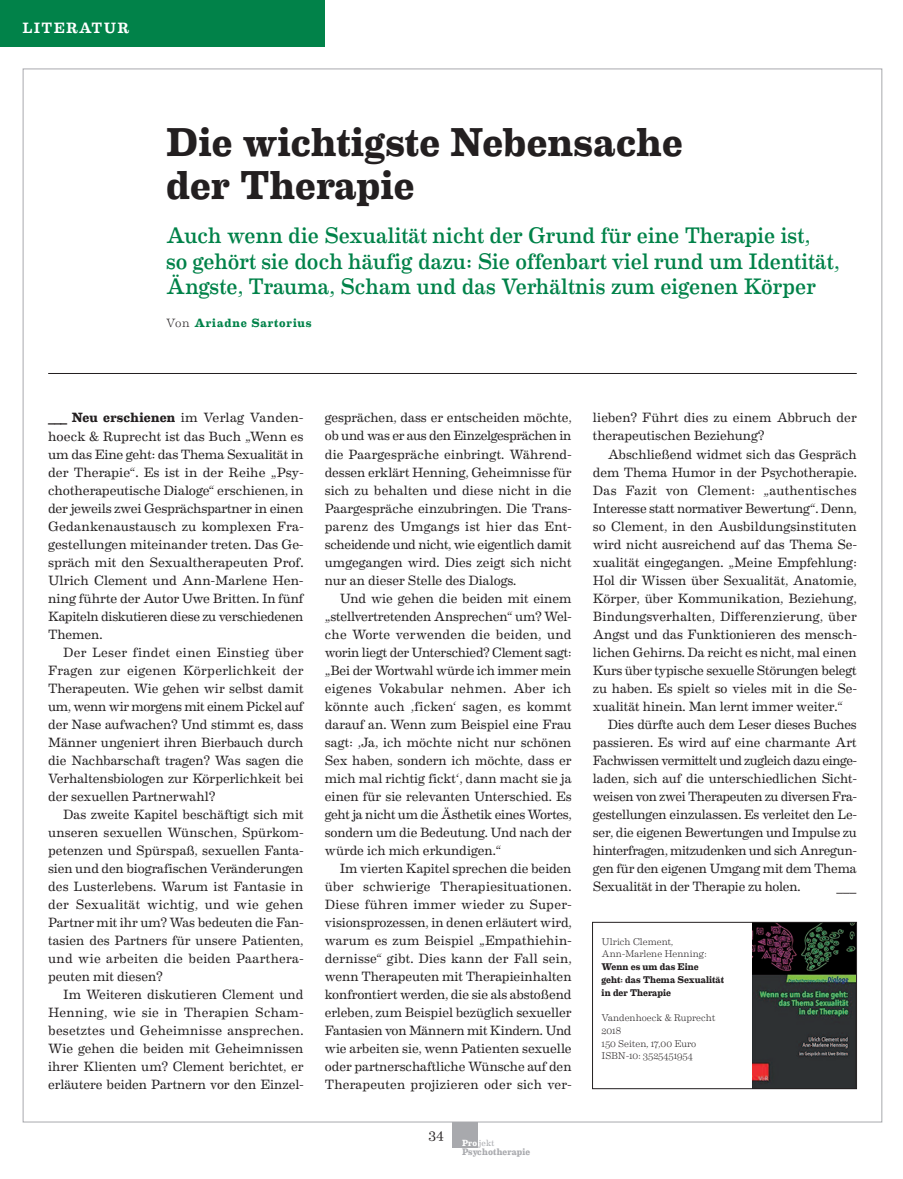
<style>
.page{position:relative;width:903px;height:1179px;background:#fff}
.page>*{position:absolute;margin:0;border:0;box-sizing:border-box;transform-origin:0 0}
.t1{font:700 40.5px/43.5px "Eames Century Modern";color:#231f20}
.t2{font:22.5px/25.5px "Eames Century Modern";letter-spacing:.005em;color:#018249}
.t3{font:500 15px "Eames Century Modern";letter-spacing:.08em;color:#fff}
.t4{font:13.5px/18px "Eames Century Modern";letter-spacing:-.005em;color:#231f20;text-align:justify}
.t5{font:700 12px "Eames Century Modern";letter-spacing:.07em;color:#018249}
.t6{font:300 9.75px/12.8px "Eames Century Modern";color:#231f20}
.t7{font:700 9.75px/12.8px "Eames Century Modern";color:#231f20}
.t8{font:700 9.45px "Eames Century Modern";letter-spacing:.01em;color:#a8a9ad}
.t9{font:9px "Eames Century Modern";color:#a8a9ad}
.s1{font-weight:300;color:#231f20}
.s2{font-weight:700}
.s3{font-weight:700;color:#fff}
</style>
<div class="page">
<img style="left:752px;top:924px;width:102px;height:162px">
<div style="left:452px;top:1122px;width:25px;height:25px;background:#a8a9ad"></div>
<div style="left:0;top:0;width:325px;height:47px;background:#018249"></div>
<hr style="left:48px;top:373px;width:808px;height:1px;background:#231f20">
<div style="left:592px;top:922px;width:264px;height:166px;border:1px solid #231f20"></div>
<p class="t3" style="left:23px;top:23px;width:108px">LITERATUR</p>
<h1 class="t1" style="left:166px;top:124px;width:518px">Die wichtigste Nebensache der Therapie</h1>
<h2 class="t2" style="left:166px;top:225px;width:674px">Auch wenn die Sexualität nicht der Grund für eine Therapie ist,<br>so gehört sie doch häufig dazu: Sie offenbart viel rund um Identität,<br>Ängste, Trauma, Scham und das Verhältnis zum eigenen Körper</h2>
<p class="t5" style="left:166px;top:319px;width:147px"><span class="s1">Von</span> Ariadne Sartorius</p>
<p class="t4" style="left:48px;top:410px;width:257px"><span class="s2">___ Neu erschienen</span> im Verlag Vanden&shy;hoeck &amp; Ruprecht ist das Buch „Wenn es um das Eine geht: das Thema Sexualität in der Therapie“. Es ist in der Reihe „Psy&shy;chotherapeutische Dialoge“ erschienen, in der jeweils zwei Gesprächspartner in einen Gedankenaustausch zu komplexen Fra&shy;gestellungen miteinander treten. Das Ge&shy;spräch mit den Sexualtherapeuten Prof.<br>Ulrich Clement und Ann-Marlene Hen&shy;ning führte der Autor Uwe Britten. In fünf Kapiteln diskutieren diese zu verschiedenen Themen.</p>
<p class="t4" style="left:48px;top:644px;width:257px;text-indent:15px">Der Leser findet einen Einstieg über Fragen zur eigenen Körperlichkeit der Therapeuten. Wie gehen wir selbst damit um, wenn wir morgens mit einem Pickel auf der Nase aufwachen? Und stimmt es, dass Männer ungeniert ihren Bierbauch durch die Nachbarschaft tragen? Was sagen die Verhaltensbiologen zur Körperlichkeit bei der sexuellen Partnerwahl?</p>
<p class="t4" style="left:48px;top:806px;width:257px;text-indent:15px">Das zweite Kapitel beschäftigt sich mit unseren sexuellen Wünschen, Spürkom&shy;petenzen und Spürspaß, sexuellen Fanta&shy;sien und den biografischen Veränderungen des Lusterlebens. Warum ist Fantasie in der Sexualität wichtig, und wie gehen Partner mit ihr um? Was bedeuten die Fan&shy;tasien des Partners für unsere Patienten, und wie arbeiten die beiden Paarthera&shy;peuten mit diesen?</p>
<p class="t4" style="left:48px;top:986px;width:257px;text-indent:15px">Im Weiteren diskutieren Clement und Henning, wie sie in Therapien Scham&shy;besetztes und Geheimnisse ansprechen.<br>Wie gehen die beiden mit Geheimnissen ihrer Klienten um? Clement berichtet, er erläutere beiden Partnern vor den Einzel-</p>
<p class="t4" style="left:325px;top:410px;width:248px">gesprächen, dass er entscheiden möchte, ob und was er aus den Einzelgesprächen in die Paargespräche einbringt. Während&shy;dessen erklärt Henning, Geheimnisse für sich zu behalten und diese nicht in die Paargespräche einzubringen. Die Trans&shy;parenz des Umgangs ist hier das Ent&shy;scheidende und nicht, wie eigentlich damit umgegangen wird. Dies zeigt sich nicht nur an dieser Stelle des Dialogs.</p>
<p class="t4" style="left:325px;top:590px;width:248px;text-indent:15px">Und wie gehen die beiden mit einem „stellvertretenden Ansprechen“ um? Wel&shy;che Worte verwenden die beiden, und worin liegt der Unterschied? Clement sagt: „Bei der Wortwahl würde ich immer mein eigenes Vokabular nehmen. Aber ich könnte auch ,ficken‘ sagen, es kommt darauf an. Wenn zum Beispiel eine Frau sagt: ‚Ja, ich möchte nicht nur schönen Sex haben, sondern ich möchte, dass er mich mal richtig fickt‘, dann macht sie ja einen für sie relevanten Unterschied. Es geht ja nicht um die Ästhetik eines Wortes, sondern um die Bedeutung. Und nach der würde ich mich erkundigen.“</p>
<p class="t4" style="left:325px;top:860px;width:248px;text-indent:15px">Im vierten Kapitel sprechen die beiden über schwierige Therapiesituationen.<br>Diese führen immer wieder zu Super&shy;visionsprozessen, in denen erläutert wird, warum es zum Beispiel „Empathiehin&shy;dernisse“ gibt. Dies kann der Fall sein, wenn Therapeuten mit Therapieinhalten konfrontiert werden, die sie als abstoßend erleben, zum Beispiel bezüglich sexueller Fantasien von Männern mit Kindern. Und wie arbeiten sie, wenn Patienten sexuelle oder partnerschaftliche Wünsche auf den Therapeuten projizieren oder sich ver-</p>
<p class="t4" style="left:428px;top:1126px;width:17px">34</p>
<p class="t9" style="left:462px;top:1139px;width:34px"><span class="s3">Pro</span> jekt</p>
<p class="t8" style="left:462px;top:1148px;width:70px">Psychotherapie</p>
<p class="t4" style="left:592px;top:410px;width:265px">lieben? Führt dies zu einem Abbruch der therapeutischen Beziehung?</p>
<p class="t4" style="left:592px;top:446px;width:265px;text-indent:15px">Abschließend widmet sich das Gespräch dem Thema Humor in der Psychotherapie.<br>Das Fazit von Clement: „authentisches Interesse statt normativer Bewertung“. Denn, so Clement, in den Ausbildungsinstituten wird nicht ausreichend auf das Thema Se&shy;xualität eingegangen. „Meine Empfehlung:<br>Hol dir Wissen über Sexualität, Anatomie, Körper, über Kommunikation, Beziehung, Bindungsverhalten, Differenzierung, über Angst und das Funktionieren des mensch&shy;lichen Gehirns. Da reicht es nicht, mal einen Kurs über typische sexuelle Störungen belegt zu haben. Es spielt so vieles mit in die Se&shy;xualität hinein. Man lernt immer weiter.“</p>
<p class="t4" style="left:592px;top:716px;width:265px;text-indent:15px">Dies dürfte auch dem Leser dieses Buches passieren. Es wird auf eine charmante Art Fachwissen vermittelt und zugleich dazu einge&shy;laden, sich auf die unterschiedlichen Sicht&shy;weisen von zwei Therapeuten zu diversen Fra&shy;gestellungen einzulassen. Es verleitet den Le&shy;ser, die eigenen Bewertungen und Impulse zu hinterfragen, mitzudenken und sich Anregun&shy;gen für den eigenen Umgang mit dem Thema Sexualität in der Therapie zu holen.</p>
<p class="t4" style="left:836px;top:878px;width:22px">___</p>
<p class="t6" style="left:601px;top:935px;width:107px">Ulrich Clement,<br>Ann-Marlene Henning:</p>
<p class="t7" style="left:601px;top:961px;width:124px">Wenn es um das Eine<br>geht: das Thema Sexualität in der Therapie</p>
<p class="t6" style="left:601px;top:1012px;width:115px">Vandenhoeck &amp; Ruprecht<br>2018<br>150 Seiten, 17,00 Euro<br>ISBN-10: 3525451954</p>
</div>
